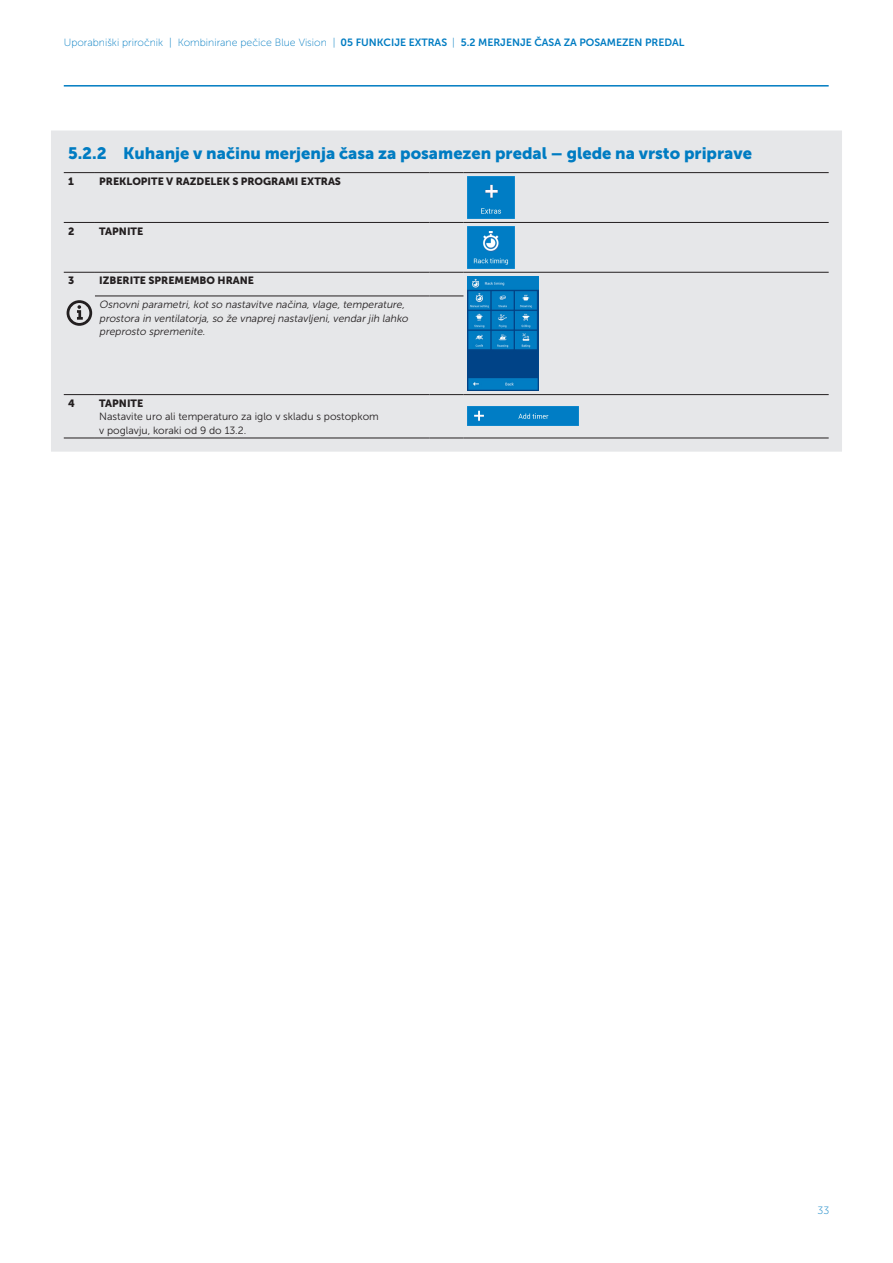
<style>
.page{position:relative;width:893px;height:1263px;background:#fff}
.page>*{position:absolute;margin:0;border:0;box-sizing:border-box;transform-origin:0 0}
.t1{font:16.5px "Museo Sans 900";color:#007cc2}
.Text-Tabulka{font:italic 10.5px/13.5px "Museo Sans 300";color:#231f20}
.Zahlavi_zapati{font:10.5px "Museo Sans 100";color:#007cc2}
.Text-Tabulka-2{font:10.5px/13.5px "Museo Sans 300";color:#231f20}
.Text-Tabulka-3{font:10.5px "Museo Sans 900";color:#231f20}
.s1{font-family:"Museo Sans 700"}
</style>
<div class="page">
<hr style="left:64px;top:85px;width:765px;height:2px;background:#007cc2">
<div style="left:47px;top:126px;width:799px;height:330px;background:#e6e7e9;border:4px solid #fff"></div>
<hr style="left:64px;top:172px;width:31px;height:1px;background:#231f20">
<hr style="left:95px;top:172px;width:334px;height:1px;background:#231f20">
<hr style="left:429px;top:172px;width:34px;height:1px;background:#231f20">
<hr style="left:463px;top:172px;width:366px;height:1px;background:#231f20">
<hr style="left:64px;top:222px;width:31px;height:1px;background:#231f20">
<hr style="left:95px;top:222px;width:334px;height:1px;background:#231f20">
<hr style="left:429px;top:222px;width:34px;height:1px;background:#231f20">
<hr style="left:463px;top:222px;width:366px;height:1px;background:#231f20">
<hr style="left:64px;top:272px;width:31px;height:1px;background:#231f20">
<hr style="left:95px;top:272px;width:334px;height:1px;background:#231f20">
<hr style="left:429px;top:272px;width:34px;height:1px;background:#231f20">
<hr style="left:463px;top:272px;width:366px;height:1px;background:#231f20">
<hr style="left:95px;top:296px;width:334px;height:1px;background:#231f20">
<hr style="left:429px;top:296px;width:34px;height:1px;background:#231f20">
<hr style="left:64px;top:394px;width:31px;height:1px;background:#231f20">
<hr style="left:95px;top:394px;width:334px;height:1px;background:#231f20">
<hr style="left:429px;top:394px;width:34px;height:1px;background:#231f20">
<hr style="left:463px;top:394px;width:366px;height:1px;background:#231f20">
<hr style="left:64px;top:438px;width:31px;height:1px;background:#231f20">
<hr style="left:95px;top:438px;width:334px;height:1px;background:#231f20">
<hr style="left:429px;top:438px;width:34px;height:1px;background:#231f20">
<hr style="left:463px;top:438px;width:366px;height:1px;background:#231f20">
<img style="left:468px;top:177px;width:46px;height:41px">
<img style="left:468px;top:227px;width:46px;height:41px">
<img style="left:468px;top:276px;width:71px;height:114px">
<svg style="left:67px;top:300px;width:25px;height:26px"></svg>
<img style="left:468px;top:406px;width:110px;height:20px">
<p class="Zahlavi_zapati" style="left:64px;top:37px;width:622px">Uporabniški priročnik | Kombinirane pečice Blue Vision | <span class="s1">05 FUNKCIJE EXTRAS</span> | <span class="s1">5.2 MERJENJE ČASA ZA POSAMEZEN PREDAL</span></p>
<h4 class="t1" style="left:68px;top:144px;width:685px">5.2.2 Kuhanje v načinu merjenja časa za posamezen predal – glede na vrsto priprave</h4>
<p class="Text-Tabulka-3" style="left:68px;top:175px;width:7px">1</p>
<p class="Text-Tabulka-3" style="left:99px;top:175px;width:243px">PREKLOPITE V RAZDELEK S PROGRAMI EXTRAS</p>
<p class="Text-Tabulka-3" style="left:68px;top:225px;width:8px">2</p>
<p class="Text-Tabulka-3" style="left:99px;top:225px;width:46px">TAPNITE</p>
<p class="Text-Tabulka-3" style="left:68px;top:275px;width:8px">3</p>
<p class="Text-Tabulka-3" style="left:99px;top:275px;width:156px">IZBERITE SPREMEMBO HRANE</p>
<p class="Text-Tabulka" style="left:99px;top:298px;width:312px">Osnovni parametri, kot so nastavitve načina, vlage, temperature, prostora in ventilatorja, so že vnaprej nastavljeni, vendar j ih lahko preprosto spremenite.</p>
<p class="Text-Tabulka-3" style="left:68px;top:397px;width:8px">4</p>
<p class="Text-Tabulka-3" style="left:99px;top:397px;width:46px">TAPNITE</p>
<p class="Text-Tabulka-2" style="left:99px;top:410px;width:281px">Nastavite uro ali temperaturo za iglo v skladu s postopkom v poglavju, koraki od 9 do 13.2.</p>
<p class="Zahlavi_zapati" style="left:817px;top:1204px;width:13px">33</p>
</div>
